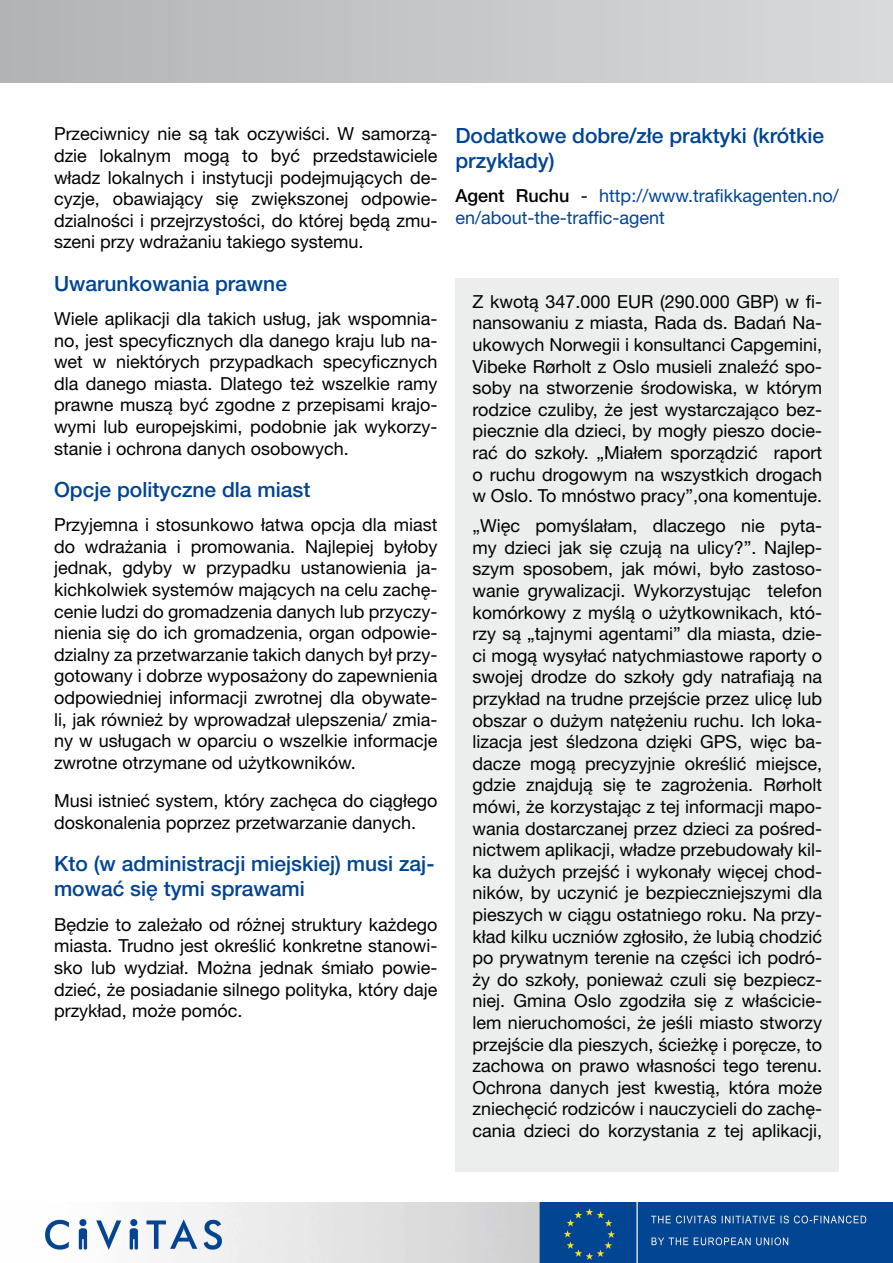
<style>
.page{position:relative;width:893px;height:1263px;background:#fff}
.page>*{position:absolute;margin:0;border:0;box-sizing:border-box;transform-origin:0 0}
.t1{font:500 21px/25.2px "Helvetica Neue LT Pro";color:#004494}
.t2{font:18px/21.6px "Helvetica Neue LT Pro";color:#000;text-align:justify}
.t3{font:18px/21.6px "Helvetica Neue LT Pro";color:#004494}
.s1{font-weight:500;color:#000}
.s2{color:#000}
</style>
<div class="page">
<div style="left:0;top:0;width:893px;height:82px;background:linear-gradient(to right,#b2b3b5,#d9dadb)"></div>
<div style="left:455px;top:278px;width:384px;height:893px;background:#eceded"></div>
<img style="left:45px;top:1203px;width:848px;height:60px">
<p class="t2" style="left:54px;top:123px;width:385px">Przeciwnicy nie są tak oczywiści. W samorzą&shy;dzie lokalnym mogą to być przedstawiciele władz lokalnych i instytucji podejmujących de&shy;cyzje, obawiający się zwiększonej odpowie&shy;dzialności i przejrzystości, do której będą zmu&shy;szeni przy wdrażaniu takiego systemu.</p>
<p class="t1" style="left:54px;top:270px;width:235px">Uwarunkowania prawne</p>
<p class="t2" style="left:54px;top:308px;width:385px">Wiele aplikacji dla takich usług, jak wspomnia&shy;no, jest specyficznych dla danego kraju lub na&shy;wet w niektórych przypadkach specyficznych dla danego miasta. Dlatego też wszelkie ramy prawne muszą być zgodne z przepisami krajo&shy;wymi lub europejskimi, podobnie jak wykorzy&shy;stanie i ochrona danych osobowych.</p>
<p class="t1" style="left:54px;top:477px;width:258px">Opcje polityczne dla miast</p>
<p class="t2" style="left:54px;top:514px;width:385px">Przyjemna i stosunkowo łatwa opcja dla miast do wdrażania i promowania. Najlepiej byłoby jednak, gdyby w przypadku ustanowienia ja&shy;kichkolwiek systemów mających na celu zachę&shy;cenie ludzi do gromadzenia danych lub przyczy&shy;nienia się do ich gromadzenia, organ odpowie&shy;dzialny za przetwarzanie takich danych był przy&shy;gotowany i dobrze wyposażony do zapewnienia odpowiedniej informacji zwrotnej dla obywate&shy;li, jak również by wprowadzał ulepszenia/ zmia&shy;ny w usługach w oparciu o wszelkie informacje zwrotne otrzymane od użytkowników.</p>
<p class="t2" style="left:54px;top:790px;width:385px">Musi istnieć system, który zachęca do ciągłego doskonalenia poprzez przetwarzanie danych.</p>
<p class="t1" style="left:54px;top:851px;width:382px">Kto (w administracji miejskiej) musi zaj&shy;mować się tymi sprawami</p>
<p class="t2" style="left:54px;top:913px;width:385px">Będzie to zależało od różnej struktury każdego miasta. Trudno jest określić konkretne stanowi&shy;sko lub wydział. Można jednak śmiało powie&shy;dzieć, że posiadanie silnego polityka, który daje przykład, może pomóc.</p>
<p class="t1" style="left:455px;top:122px;width:370px">Dodatkowe dobre/złe praktyki (krótkie przykłady)</p>
<p class="t3" style="left:455px;top:185px;width:385px"><span class="s1">Agent Ruchu</span> <span class="s2">-</span> http://www.trafikkagenten.no/ en/about-the-traffic-agent</p>
<p class="t2" style="left:472px;top:290px;width:351px">Z kwotą 347.000 EUR (290.000 GBP) w fi&shy;nansowaniu z miasta, Rada ds. Badań Na&shy;ukowych Norwegii i konsultanci Capgemini, Vibeke Rørholt z Oslo musieli znaleźć spo&shy;soby na stworzenie środowiska, w którym rodzice czuliby, że jest wystarczająco bez&shy;piecznie dla dzieci, by mogły pieszo docie&shy;rać do szkoły. „Miałem sporządzić raport o ruchu drogowym na wszystkich drogach w Oslo. To mnóstwo pracy”,ona komentuje.</p>
<p class="t2" style="left:472px;top:515px;width:351px">„Więc pomyślałam, dlaczego nie pyta&shy;my dzieci jak się czują na ulicy?”. Najlep&shy;szym sposobem, jak mówi, było zastoso&shy;wanie grywalizacji. Wykorzystując telefon komórkowy z myślą o użytkownikach, któ&shy;rzy są „tajnymi agentami” dla miasta, dzie&shy;ci mogą wysyłać natychmiastowe raporty o swojej drodze do szkoły gdy natrafiają na przykład na trudne przejście przez ulicę lub obszar o dużym natężeniu ruchu. I ch loka&shy;lizacja jest śledzona dzięki GPS, więc ba&shy;dacze mogą precyzyjnie określić miejsce, gdzie znajdują się te zagrożenia. Rørholt mówi, że korzystając z tej informacji mapo&shy;wania dostarczanej przez dzieci za pośred&shy;nictwem aplikacji, władze przebudowały kil&shy;ka dużych przejść i wykonały więcej chod&shy;ników, by uczynić je bezpieczniejszymi dla pieszych w ciągu ostatniego roku. Na przy&shy;kład kilku uczniów zgłosiło, że lubią chodzić po prywatnym terenie na części ich podró&shy;ży do szkoły, ponieważ czuli się bezpiecz&shy;niej. Gmina Oslo zgodziła się z właścicie&shy;lem nieruchomości, że jeśli miasto stworzy przejście dla pieszych, ścieżkę i poręcze, to zachowa on prawo własności tego terenu.<br>Ochrona danych jest kwestią, która może zniechęcić rodziców i nauczycieli do zachę&shy;cania dzieci do korzystania z tej aplikacji,</p>
</div>
